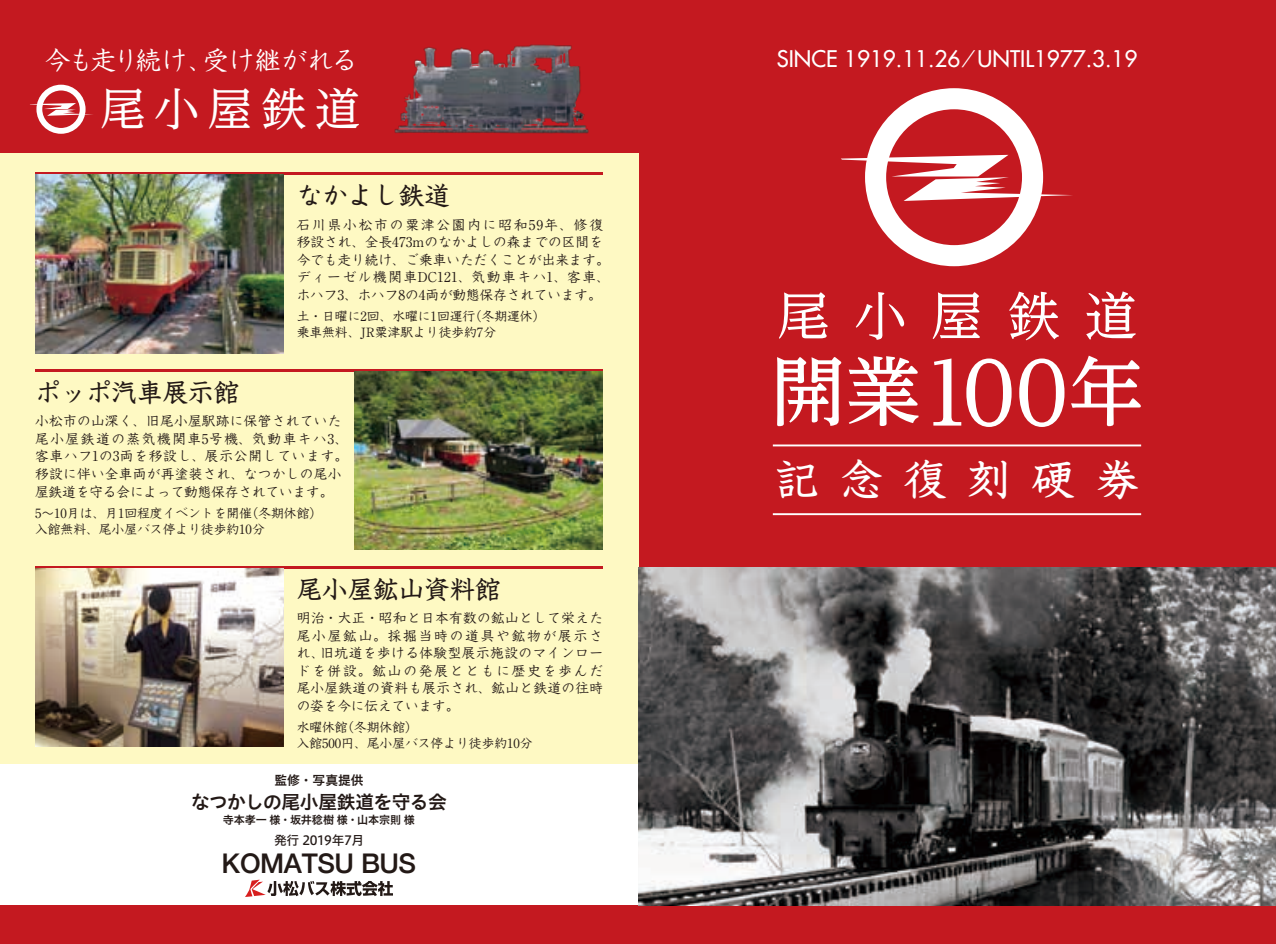
<style>
.page{position:relative;width:1276px;height:944px;background:#fff}
.page>*{position:absolute;margin:0;border:0;box-sizing:border-box;transform-origin:0 0}
.t1{font:500 86.17px "Reim Ytwz Pro";color:#fff}
.t2{font:500 75.15px "Reim Ytwz Pro";color:#fff}
.t3{font:52.65px "Reim Ytwz Pro";color:#fff}
.t4{font:45.45px "Reim Ytwz Pro";letter-spacing:.18em;color:#fff}
.t5{font:500 42.98px "Kyoka ICA Pro";letter-spacing:.49em;color:#fff}
.t6{font:500 27px "Helvetica Neue";letter-spacing:-.015em;color:#231916}
.t7{font:25.88px "Kyoka ICA Pro";letter-spacing:-.035em;color:#fff}
.t8{font:500 25.43px "Kyoka ICA Pro";color:#231916}
.t9{font:22.28px "Futura";color:#fff}
.t10{font:18.68px "Hiragino UD Sans Std N W6";letter-spacing:-.03em;color:#231916}
.t11{font:13.5px/17.6px "Kyoka ICA Pro";letter-spacing:.03em;color:#231916}
.t12{font:12.83px/16px "Kyoka ICA Pro";color:#231916}
.t13{font:12.83px "Hiragino UD Sans Std N W5";letter-spacing:-.025em;color:#231916}
.t14{font:12.83px "Hiragino UD Sans Std N W6";color:#231916}
.t15{font:11.25px "Hiragino UD Sans Std N W6";letter-spacing:-.015em;color:#231916}
.s1{font-family:"Ryumin Pr 6"}
.s2{font-family:"Koz Go Pr 6 N"}
</style>
<div class="page">
<div style="left:638px;top:0;width:638px;height:944px;background:#c41920"></div>
<div style="left:0;top:0;width:638px;height:153px;background:#c41920"></div>
<div style="left:0;top:153px;width:638px;height:610px;background:#fef9c3"></div>
<div style="left:0;top:906px;width:638px;height:38px;background:#c41920"></div>
<img style="left:638px;top:568px;width:638px;height:338px">
<svg style="left:841px;top:88px;width:231px;height:178px"></svg>
<svg style="left:30px;top:85px;width:63px;height:49px"></svg>
<hr style="left:773px;top:444px;width:368px;height:2px;background:#fff">
<hr style="left:773px;top:513px;width:368px;height:2px;background:#fff">
<svg style="left:245px;top:880px;width:148px;height:17px"></svg>
<hr style="left:35px;top:172px;width:568px;height:3px;background:#c41920">
<hr style="left:35px;top:369px;width:568px;height:2px;background:#c41920">
<hr style="left:35px;top:566px;width:568px;height:2px;background:#c41920">
<img style="left:35px;top:175px;width:249px;height:178px">
<img style="left:35px;top:568px;width:249px;height:179px">
<img style="left:354px;top:371px;width:249px;height:179px">
<img style="left:394px;top:44px;width:195px;height:90px">
<h3 class="t7" style="left:45px;top:40px;width:170px">今も走り続け、</h3>
<h3 class="t7" style="left:203px;top:40px;width:156px">受け継がれる</h3>
<h3 class="t4" style="left:100px;top:71px;width:261px">尾小屋鉄道</h3>
<h3 class="t8" style="left:297px;top:175px;width:155px">なかよし鉄道</h3>
<p class="t11" style="left:297px;top:214px;width:314px">石川県小松市の粟津公園内に昭和<span class="s1">59</span>年、修復移設され、全長<span class="s1">473m</span>のなかよしの森までの区間を今でも走り続け、ご乗車いただくことが出来ます。ディーゼル機関車<span class="s1">DC121</span>、気動車キハ、<span class="s1">1</span> 客車、ホハフ、<span class="s1">3</span> ホハフの<span class="s1">8 4</span>両が動態保存されています。</p>
<p class="t12" style="left:469px;top:307px;width:78px">（冬期運休(</p>
<p class="t12" style="left:297px;top:307px;width:201px">土・日曜に回<span class="s1">2</span> 、水曜に<span class="s1">1</span>回運行<br>乗車無料、<span class="s1">JR</span>粟津駅より徒歩約分<span class="s1">7</span></p>
<h3 class="t8" style="left:35px;top:372px;width:206px">ポッポ汽車展示館</h3>
<p class="t11" style="left:35px;top:411px;width:314px">小松市の山深く、旧尾小屋駅跡に保管されていた尾小屋鉄道の蒸気機関車<span class="s1">5</span>号機、気動車キハ、<span class="s1">3</span>客車ハフの<span class="s1">1 3</span>両を移設し、展示公開しています。移設に伴い全車両が再塗装され、なつかしの尾小屋鉄道を守る会によって動態保存されています。</p>
<p class="t12" style="left:246px;top:504px;width:78px">（冬期休館(</p>
<p class="t12" style="left:35px;top:504px;width:231px">～<span class="s1">5 10</span>月は、月<span class="s1">1</span>回程度イベントを開催入館無料、尾小屋バス停より徒歩約<span class="s1">10</span>分</p>
<h3 class="t8" style="left:297px;top:569px;width:206px">尾小屋鉱山資料館</h3>
<p class="t11" style="left:297px;top:608px;width:308px;text-align:right">明治・大正・昭和と日本有数の鉱山として栄えた尾小屋鉱山。採掘当時の道具や鉱物が展示さ旧坑道を歩ける体験型展示施設のマインロー</p>
<p class="t11" style="left:297px;top:643px;width:308px">れ、<br>ドを併設。鉱山の発展とともに歴史を歩んだ尾小屋鉄道の資料も展示され、鉱山と鉄道の往時の姿を今に伝えています。</p>
<p class="t12" style="left:341px;top:718px;width:78px">（冬期休館(</p>
<p class="t12" style="left:297px;top:718px;width:237px">水曜休館<br>入館<span class="s1">500</span>円、尾小屋バス停より徒歩約<span class="s1">10</span>分</p>
<p class="t14" style="left:274px;top:770px;width:91px">監修・写真提供</p>
<h3 class="t10" style="left:191px;top:787px;width:257px">なつかしの尾小屋鉄道を守る会</h3>
<p class="t15" style="left:223px;top:811px;width:194px">寺本孝一様・坂井稔樹様・山本宗則様</p>
<p class="t13" style="left:274px;top:830px;width:92px">発行 2019年月7</p>
<h3 class="t6" style="left:222px;top:842px;width:196px">KOMATSU BUS</h3>
<h3 class="t9" style="left:776px;top:44px;width:362px">SINCE 1919.11.26<span class="s2">⁄</span>UNTIL1977.3.19</h3>
<h3 class="t3" style="left:777px;top:272px;width:285px">尾小屋鉄</h3>
<h3 class="t3" style="left:1084px;top:272px;width:54px">道</h3>
<h2 class="t2" style="left:770px;top:329px;width:152px">開業</h2>
<h2 class="t2" style="left:1068px;top:329px;width:77px">年</h2>
<h1 class="t1" style="left:921px;top:322px;width:149px">100</h1>
<h3 class="t5" style="left:775px;top:446px;width:301px">記念復刻硬</h3>
<h3 class="t5" style="left:1095px;top:446px;width:45px">券</h3>
</div>
